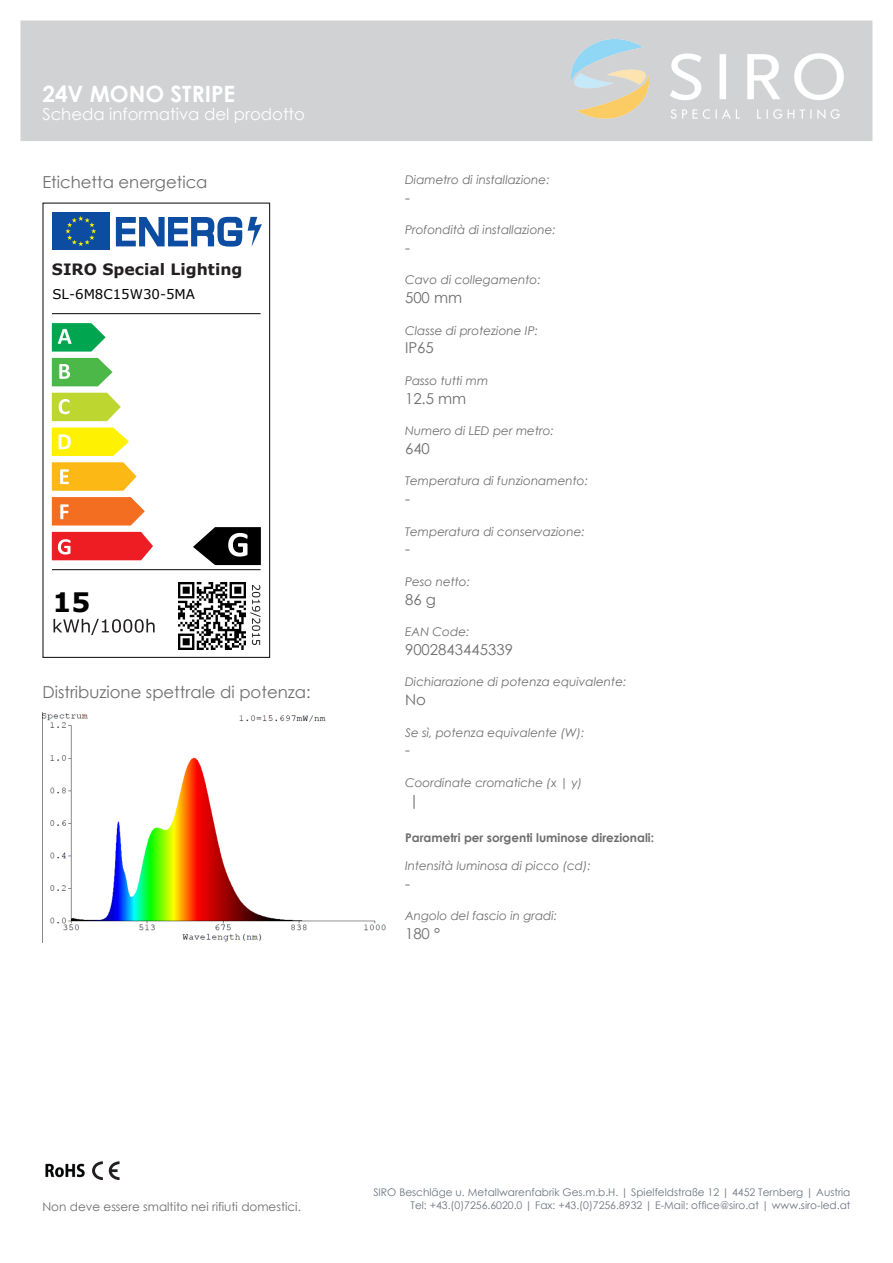
<style>
.page{position:relative;width:893px;height:1263px;background:#fff}
.page>*{position:absolute;margin:0;border:0;box-sizing:border-box;transform-origin:0 0}
.t1{font:700 26.85px "Verdana";color:#000}
.t2{font:700 22.5px "Century Gothic";color:#fff}
.t3{font:700 17.85px "Verdana";color:#231f20}
.t4{font:16.5px "Century Gothic";color:#6e6e6e}
.t5{font:16.5px "Century Gothic";color:#fff}
.t6{font:700 15.6px "Verdana";color:#231f20}
.t7{font:15px "Century Gothic";color:#6e6e6e}
.t8{font:13.35px "Verdana";color:#000}
.t9{font:italic 12px "Century Gothic";color:#6e6e6e}
.t10{font:12px "Century Gothic";color:#6e6e6e}
.t11{font:700 12px "Century Gothic";color:#6e6e6e}
.t12{font:10.5px/12.6px "Century Gothic";color:#6d747f;text-align:right}
</style>
<div class="page">
<div style="left:21px;top:21px;width:851px;height:120px;background:#d1d2d4"></div>
<img style="left:571px;top:40px;width:272px;height:78px">
<img style="left:45px;top:1163px;width:40px;height:15px">
<svg style="left:92px;top:1161px;width:27px;height:19px"></svg>
<div style="left:52px;top:212px;width:58px;height:38px;background:#0d4da1"></div>
<svg style="left:65px;top:216px;width:31px;height:30px"></svg>
<svg style="left:116px;top:217px;width:126px;height:30px"></svg>
<svg style="left:248px;top:217px;width:14px;height:30px"></svg>
<svg style="left:52px;top:323px;width:54px;height:29px"></svg>
<svg style="left:52px;top:358px;width:61px;height:28px"></svg>
<svg style="left:52px;top:393px;width:69px;height:28px"></svg>
<svg style="left:52px;top:427px;width:77px;height:29px"></svg>
<svg style="left:52px;top:462px;width:85px;height:29px"></svg>
<svg style="left:52px;top:497px;width:93px;height:28px"></svg>
<svg style="left:52px;top:532px;width:101px;height:28px"></svg>
<svg style="left:54px;top:619px;width:101px;height:16px"></svg>
<hr style="left:52px;top:313px;width:209px;height:1px;background:#231f20">
<hr style="left:52px;top:569px;width:209px;height:1px;background:#231f20">
<svg style="left:250px;top:585px;width:11px;height:60px"></svg>
<div style="left:42px;top:203px;width:228px;height:455px;border:1px solid #231f20"></div>
<svg style="left:193px;top:527px;width:68px;height:38px"></svg>
<img style="left:179px;top:582px;width:67px;height:67px">
<img style="left:42px;top:712px;width:344px;height:230px">
<h2 class="t2" style="left:42px;top:80px;width:194px">24V MONO STRIPE</h2>
<h3 class="t5" style="left:42px;top:104px;width:264px">Scheda informativa del prodotto</h3>
<p class="t9" style="left:405px;top:172px;width:146px">Diametro di installazione:</p>
<p class="t7" style="left:405px;top:188px;width:6px">-</p>
<p class="t9" style="left:405px;top:222px;width:152px">Profondità di installazione:</p>
<p class="t7" style="left:405px;top:238px;width:6px">-</p>
<p class="t9" style="left:405px;top:273px;width:137px">Cavo di collegamento:</p>
<p class="t7" style="left:405px;top:288px;width:59px">500 mm</p>
<p class="t9" style="left:405px;top:323px;width:135px">Classe di protezione IP:</p>
<p class="t7" style="left:405px;top:339px;width:30px">IP65</p>
<p class="t9" style="left:405px;top:373px;width:85px">Passo tutti mm</p>
<p class="t7" style="left:405px;top:389px;width:63px">12.5 mm</p>
<p class="t9" style="left:405px;top:423px;width:150px">Numero di LED per metro:</p>
<p class="t7" style="left:405px;top:439px;width:26px">640</p>
<p class="t9" style="left:405px;top:474px;width:185px">Temperatura di funzionamento:</p>
<p class="t7" style="left:405px;top:489px;width:6px">-</p>
<p class="t9" style="left:405px;top:524px;width:181px">Temperatura di conservazione:</p>
<p class="t7" style="left:405px;top:540px;width:6px">-</p>
<p class="t9" style="left:405px;top:574px;width:67px">Peso netto:</p>
<p class="t7" style="left:405px;top:590px;width:32px">86 g</p>
<p class="t9" style="left:405px;top:624px;width:66px">EAN Code:</p>
<p class="t7" style="left:405px;top:640px;width:110px">9002843445339</p>
<p class="t9" style="left:405px;top:675px;width:223px">Dichiarazione di potenza equivalente:</p>
<p class="t7" style="left:405px;top:690px;width:22px">No</p>
<p class="t9" style="left:405px;top:725px;width:181px">Se sì, potenza equivalente (W):</p>
<p class="t7" style="left:405px;top:741px;width:6px">-</p>
<p class="t9" style="left:405px;top:775px;width:179px">Coordinate cromatiche (x | y)</p>
<p class="t7" style="left:409px;top:791px;width:12px">|</p>
<h3 class="t4" style="left:42px;top:171px;width:167px">Etichetta energetica</h3>
<h3 class="t6" style="left:52px;top:260px;width:192px">SIRO Special Lighting</h3>
<h3 class="t3" style="left:458px;top:260px;width:110px">Ges.m.b.H.</h3>
<p class="t8" style="left:52px;top:285px;width:144px">SL-6M8C15W30-5MA</p>
<h1 class="t1" style="left:52px;top:585px;width:40px">15</h1>
<h3 class="t4" style="left:42px;top:681px;width:270px">Distribuzione spettrale di potenza:</h3>
<p class="t11" style="left:405px;top:830px;width:251px">Parametri per sorgenti luminose direzionali:</p>
<p class="t9" style="left:405px;top:858px;width:187px">Intensità luminosa di picco (cd):</p>
<p class="t7" style="left:405px;top:874px;width:6px">-</p>
<p class="t9" style="left:405px;top:909px;width:154px">Angolo del fascio in gradi:</p>
<p class="t7" style="left:405px;top:924px;width:37px">180 °</p>
<p class="t10" style="left:42px;top:1199px;width:260px">Non deve essere smaltito nei rifiuti domestici.</p>
<p class="t12" style="left:373px;top:1186px;width:479px">SIRO Beschläge u. Metallwarenfabrik Ges.m.b.H. | Spielfeldstraße 12 | 4452 Ternberg | Austria<br>Tel: +43.(0)7256.6020.0 | Fax: +43.(0)7256.8932 | E-Mail: office@siro.at | www.siro-led.at</p>
</div>
